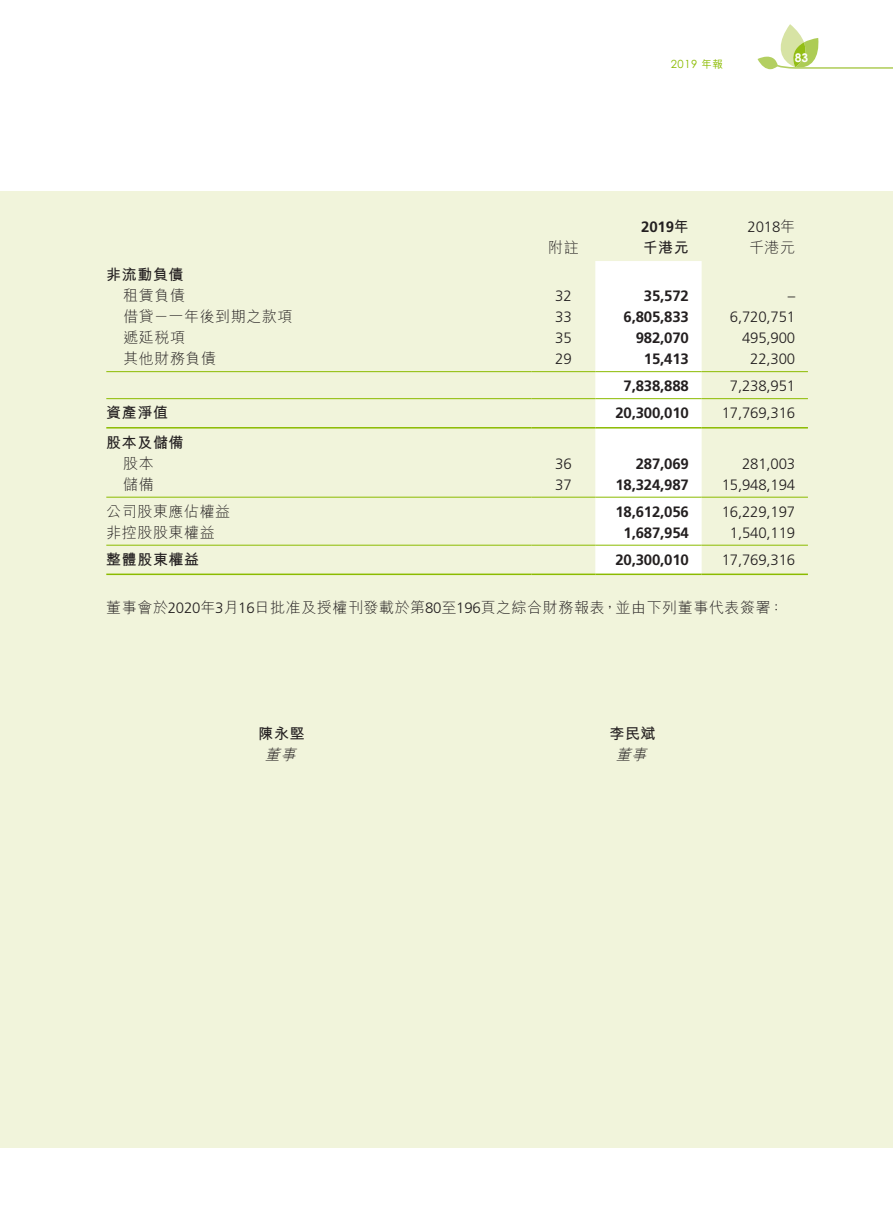
<style>
.page{position:relative;width:893px;height:1212px;background:#fff}
.page>*{position:absolute;margin:0;border:0;box-sizing:border-box;transform-origin:0 0}
.Body_Text{font:300 15px "Frutiger LT Std";letter-spacing:-.01em;color:#231f20}
.Body_Text-2{font:300 15px "M Hei HK";letter-spacing:.04em;color:#231f20}
.Body_Text-3{font:700 15px "Frutiger LT Std";letter-spacing:-.01em;color:#231f20}
.Body_Text-4{font:700 15px "M Hei HK";letter-spacing:.04em;color:#231f20}
.Body_Text-5{font:italic 300 15px "M Hei HK";color:#231f20}
.t1{font:700 12px "Century Gothic Pro";color:#fff}
.t2{font:11.25px "Century Gothic Pro";color:#8bbb00}
.s1{font-family:"M Hei HK";font-weight:500;font-size:10.5px}
.s2{font-family:"M Hei HK"}
.s3{font-family:"Frutiger LT Std"}
</style>
<div class="page">
<div style="left:0;top:191px;width:893px;height:957px;background:#f1f4db"></div>
<svg style="left:757px;top:24px;width:136px;height:46px"></svg>
<div style="left:595px;top:261px;width:107px;height:312px;background:#fff"></div>
<hr style="left:106px;top:371px;width:425px;height:1px;background:#8bbb00">
<hr style="left:531px;top:371px;width:64px;height:1px;background:#8bbb00">
<hr style="left:595px;top:371px;width:107px;height:1px;background:#8bbb00">
<hr style="left:702px;top:371px;width:106px;height:1px;background:#8bbb00">
<hr style="left:106px;top:398px;width:425px;height:1px;background:#8bbb00">
<hr style="left:531px;top:398px;width:64px;height:1px;background:#8bbb00">
<hr style="left:595px;top:398px;width:107px;height:1px;background:#8bbb00">
<hr style="left:702px;top:398px;width:106px;height:1px;background:#8bbb00">
<hr style="left:106px;top:427px;width:425px;height:1px;background:#8bbb00">
<hr style="left:531px;top:427px;width:64px;height:1px;background:#8bbb00">
<hr style="left:595px;top:427px;width:107px;height:1px;background:#8bbb00">
<hr style="left:702px;top:427px;width:106px;height:1px;background:#8bbb00">
<hr style="left:106px;top:497px;width:425px;height:1px;background:#8bbb00">
<hr style="left:531px;top:497px;width:64px;height:1px;background:#8bbb00">
<hr style="left:595px;top:497px;width:107px;height:1px;background:#8bbb00">
<hr style="left:702px;top:497px;width:106px;height:1px;background:#8bbb00">
<hr style="left:106px;top:545px;width:425px;height:1px;background:#8bbb00">
<hr style="left:531px;top:545px;width:64px;height:1px;background:#8bbb00">
<hr style="left:595px;top:545px;width:107px;height:1px;background:#8bbb00">
<hr style="left:702px;top:545px;width:106px;height:1px;background:#8bbb00">
<hr style="left:106px;top:573px;width:425px;height:2px;background:#8bbb00">
<hr style="left:531px;top:573px;width:64px;height:2px;background:#8bbb00">
<hr style="left:595px;top:573px;width:107px;height:2px;background:#8bbb00">
<hr style="left:702px;top:573px;width:106px;height:2px;background:#8bbb00">
<p class="t2" style="left:671px;top:57px;width:54px">2019 <span class="s1">年報</span></p>
<p class="t1" style="left:795px;top:50px;width:15px">83</p>
<p class="Body_Text-3" style="left:641px;top:218px;width:49px">2019<span class="s2">年</span></p>
<p class="Body_Text" style="left:747px;top:218px;width:49px">2018<span class="s2">年</span></p>
<p class="Body_Text-2" style="left:548px;top:240px;width:32px">附註</p>
<p class="Body_Text-4" style="left:643px;top:236px;width:48px">千港元</p>
<p class="Body_Text-2" style="left:749px;top:240px;width:48px">千港元</p>
<p class="Body_Text-4" style="left:106px;top:264px;width:79px">非流動負債</p>
<p class="Body_Text-2" style="left:123px;top:288px;width:63px">租賃負債</p>
<p class="Body_Text" style="left:555px;top:287px;width:18px">32</p>
<p class="Body_Text-3" style="left:644px;top:287px;width:46px">35,572</p>
<p class="Body_Text" style="left:788px;top:287px;width:9px">–</p>
<p class="Body_Text-2" style="left:123px;top:309px;width:171px">借貸－一年後到期之款項</p>
<p class="Body_Text" style="left:555px;top:308px;width:18px">33</p>
<p class="Body_Text-3" style="left:624px;top:308px;width:67px">6,805,833</p>
<p class="Body_Text" style="left:730px;top:308px;width:67px">6,720,751</p>
<p class="Body_Text-2" style="left:123px;top:330px;width:63px">遞延稅項</p>
<p class="Body_Text" style="left:555px;top:329px;width:18px">35</p>
<p class="Body_Text-3" style="left:636px;top:329px;width:55px">982,070</p>
<p class="Body_Text" style="left:742px;top:329px;width:55px">495,900</p>
<p class="Body_Text-2" style="left:123px;top:351px;width:94px">其他財務負債</p>
<p class="Body_Text" style="left:555px;top:350px;width:18px">29</p>
<p class="Body_Text-3" style="left:644px;top:350px;width:46px">15,413</p>
<p class="Body_Text" style="left:750px;top:350px;width:46px">22,300</p>
<p class="Body_Text-3" style="left:624px;top:377px;width:67px">7,838,888</p>
<p class="Body_Text" style="left:730px;top:377px;width:67px">7,238,951</p>
<p class="Body_Text-4" style="left:106px;top:402px;width:63px">資產淨值</p>
<p class="Body_Text-3" style="left:615px;top:404px;width:75px">20,300,010</p>
<p class="Body_Text" style="left:722px;top:404px;width:75px">17,769,316</p>
<p class="Body_Text-4" style="left:106px;top:431px;width:79px">股本及儲備</p>
<p class="Body_Text-2" style="left:123px;top:455px;width:32px">股本</p>
<p class="Body_Text" style="left:555px;top:455px;width:18px">36</p>
<p class="Body_Text-3" style="left:636px;top:455px;width:55px">287,069</p>
<p class="Body_Text" style="left:742px;top:455px;width:55px">281,003</p>
<p class="Body_Text-2" style="left:123px;top:476px;width:32px">儲備</p>
<p class="Body_Text" style="left:555px;top:476px;width:18px">37</p>
<p class="Body_Text-3" style="left:615px;top:476px;width:75px">18,324,987</p>
<p class="Body_Text" style="left:722px;top:476px;width:75px">15,948,194</p>
<p class="Body_Text-2" style="left:106px;top:503px;width:125px">公司股東應佔權益</p>
<p class="Body_Text-3" style="left:615px;top:503px;width:75px">18,612,056</p>
<p class="Body_Text" style="left:722px;top:503px;width:75px">16,229,197</p>
<p class="Body_Text-2" style="left:106px;top:524px;width:110px">非控股股東權益</p>
<p class="Body_Text-3" style="left:624px;top:524px;width:67px">1,687,954</p>
<p class="Body_Text" style="left:730px;top:524px;width:67px">1,540,119</p>
<p class="Body_Text-4" style="left:106px;top:548px;width:94px">整體股東權益</p>
<p class="Body_Text-3" style="left:615px;top:551px;width:75px">20,300,010</p>
<p class="Body_Text" style="left:722px;top:551px;width:75px">17,769,316</p>
<p class="Body_Text-2" style="left:106px;top:600px;width:679px">董事會於<span class="s3">2020</span>年<span class="s3">3</span>月<span class="s3">16</span>日批准及授權刊發載於第<span class="s3">80</span>至<span class="s3">196</span>頁之綜合財務報表，並由下列董事代表簽署：</p>
<p class="Body_Text-4" style="left:259px;top:723px;width:48px">陳永堅</p>
<p class="Body_Text-4" style="left:609px;top:723px;width:48px">李民斌</p>
<p class="Body_Text-5" style="left:265px;top:747px;width:36px">董事</p>
<p class="Body_Text-5" style="left:616px;top:747px;width:36px">董事</p>
</div>
